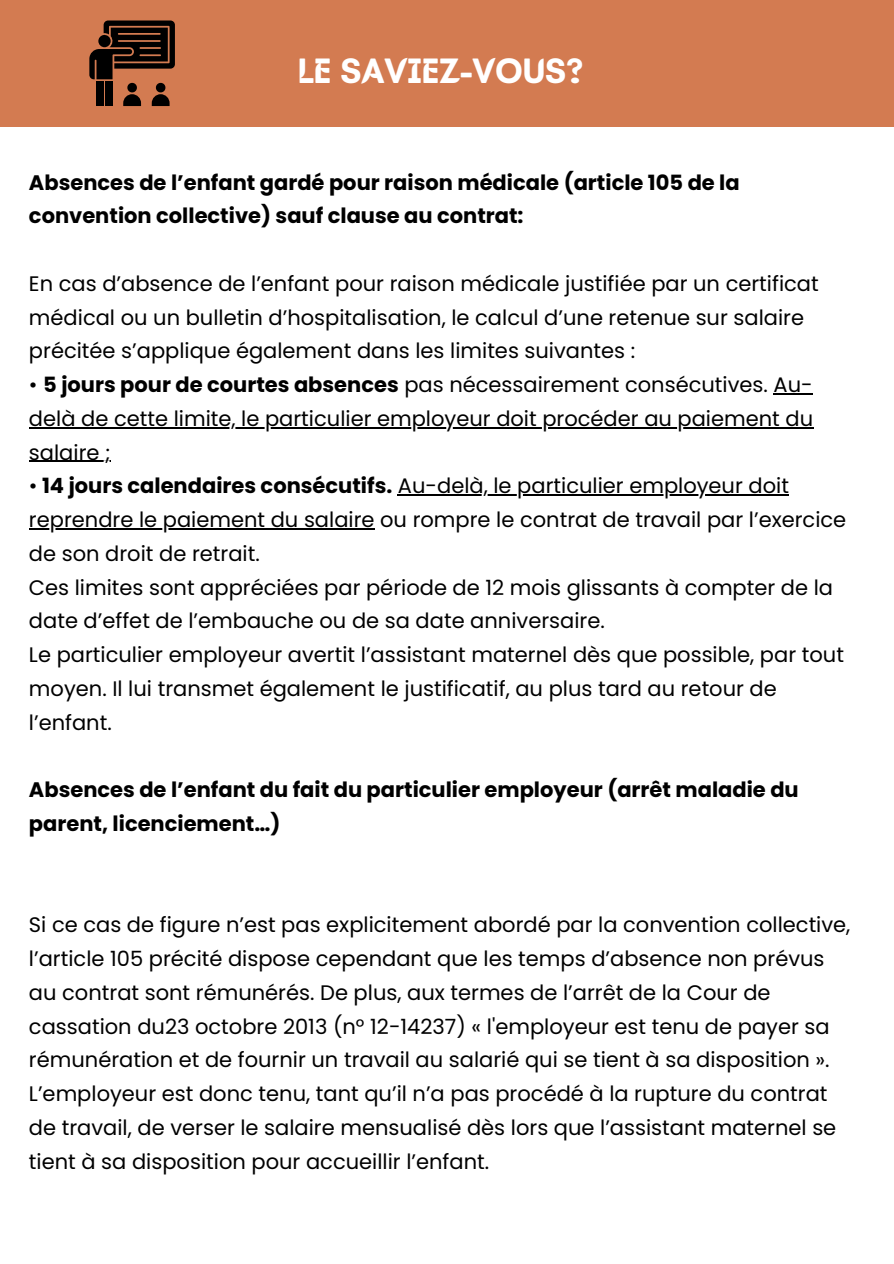
<style>
.page{position:relative;width:894px;height:1264px;background:#fff}
.page>*{position:absolute;margin:0;border:0;box-sizing:border-box;transform-origin:0 0}
.t1{font:700 36px "Batangas";color:#fff}
.t2{font:21px/33.8px "Poppins";color:#000}
.t3{font:700 21px/33.8px "Poppins";color:#000}
.s1{font-weight:700}
</style>
<div class="page">
<div style="left:0;top:0;width:893px;height:127px;background:#d37b51"></div>
<svg style="left:89px;top:20px;width:86px;height:86px"></svg>
<hr style="left:773px;top:393px;width:39px;height:1px;background:#000">
<hr style="left:29px;top:427px;width:784px;height:1px;background:#000">
<hr style="left:29px;top:461px;width:82px;height:1px;background:#000">
<hr style="left:398px;top:494px;width:390px;height:1px;background:#000">
<hr style="left:29px;top:528px;width:345px;height:1px;background:#000">
<p class="t1" style="left:297px;top:49px;width:287px">LE SAVIEZ-VOUS?</p>
<h1 class="t3" style="left:29px;top:165px;width:712px">Absences de l’enfant gardé pour raison médicale (article 105 de la convention collective) sauf clause au contrat:</h1>
<h2 class="t2" style="left:29px;top:266px;width:791px">En cas d’absence de l’enfant pour raison médicale justifiée par un certificat médical ou un bulletin d’hospitalisation, le calcul d’une retenue sur salaire précitée s’applique également dans les limites suivantes :</h2>
<p class="t2" style="left:29px;top:368px;width:785px">• <span class="s1">5 jours pour de courtes absences</span> pas nécessairement consécutives. Au-</p>
<p class="t2" style="left:29px;top:401px;width:785px">delà de cette limite, le particulier employeur doit procéder au paiement du</p>
<p class="t2" style="left:29px;top:435px;width:83px">salaire ;</p>
<p class="t2" style="left:29px;top:469px;width:761px">• <span class="s1">14 jours calendaires consécutifs.</span> Au-delà, le particulier employeur doit</p>
<p class="t2" style="left:29px;top:503px;width:818px">reprendre le paiement du salaire ou rompre le contrat de travail par l’exercice de son droit de retrait.<br>Ces limites sont appréciées par période de 12 mois glissants à compter de la date d’effet de l’embauche ou de sa date anniversaire.<br>Le particulier employeur avertit l’assistant maternel dès que possible, par tout moyen. Il lui transmet également le justificatif, au plus tard au retour de</p>
<h2 class="t2" style="left:29px;top:705px;width:84px">l’enfant.</h2>
<h2 class="t3" style="left:29px;top:773px;width:771px">Absences de l’enfant du fait du particulier employeur (arrêt maladie du parent, licenciement…)</h2>
<p class="t2" style="left:29px;top:908px;width:822px">Si ce cas de figure n’est pas explicitement abordé par la convention collective, l’article 105 précité dispose cependant que les temps d’absence non prévus au contrat sont rémunérés. De plus, aux termes de l’arrêt de la Cour de cassation du23 octobre 2013 (n° 12-14237) « l'employeur est tenu de payer sa rémunération et de fournir un travail au salarié qui se tient à sa disposition ».<br>L’employeur est donc tenu, tant qu’il n’a pas procédé à la rupture du contrat de travail, de verser le salaire mensualisé dès lors que l’assistant maternel se tient à sa disposition pour accueillir l’enfant.</p>
</div>
